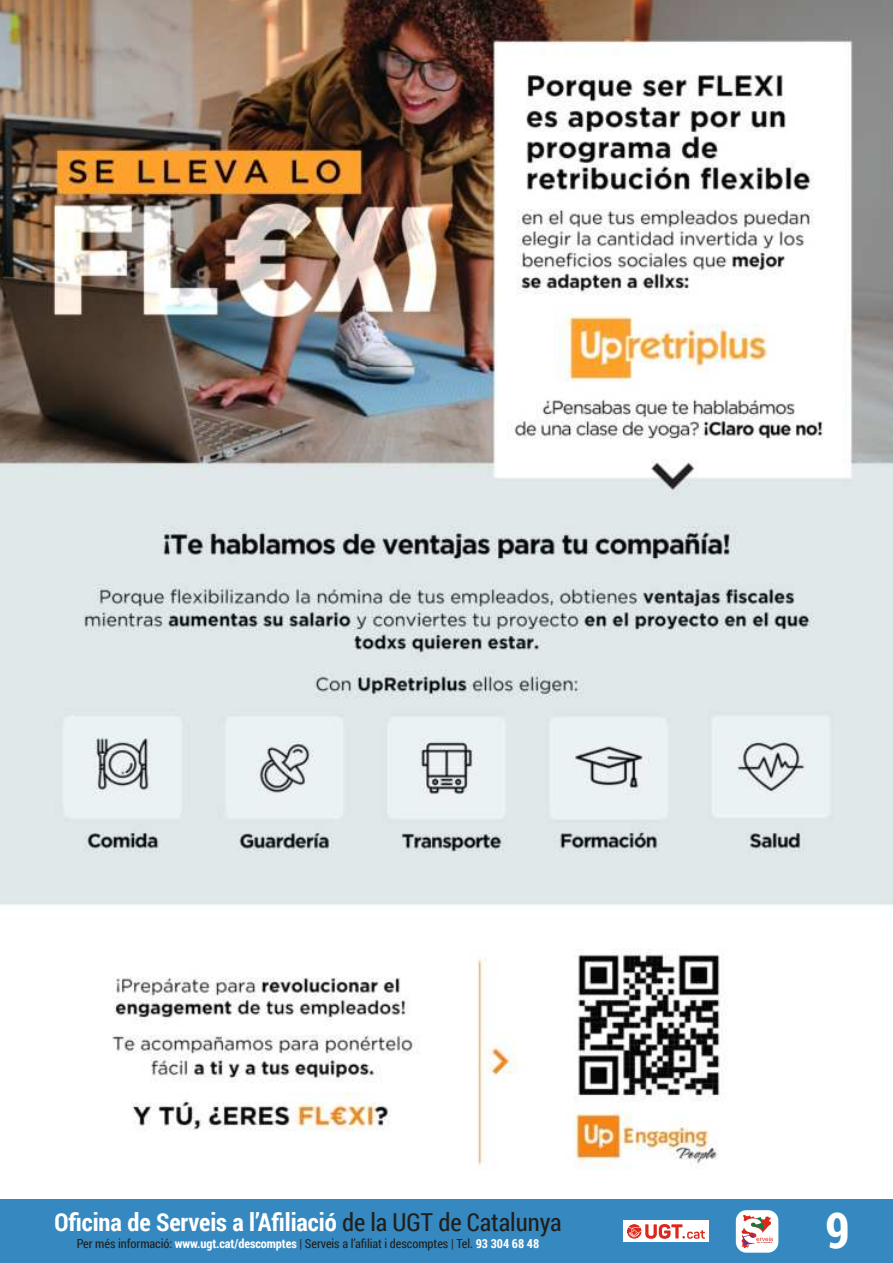
<style>
.page{position:relative;width:893px;height:1263px;background:#fff}
.page>*{position:absolute;margin:0;border:0;box-sizing:border-box;transform-origin:0 0}
.t1{font:700 49.5px "Roboto Condensed";color:#fff}
.t2{font:700 24.75px "Roboto Condensed";letter-spacing:-.005em;color:#fff}
.t3{font:12.45px "Roboto Condensed";letter-spacing:-.01em;color:#20201f}
.s1{font-weight:400;color:#20201f}
.s2{font-weight:700;color:#fff}
</style>
<div class="page">
<img style="left:0;top:0;width:893px;height:1169px">
<div style="left:0;top:1199px;width:893px;height:64px;background:#3589c0"></div>
<div style="left:736px;top:1210px;width:42px;height:43px;background:#fff;border-radius:11px"></div>
<div style="left:623px;top:1221px;width:85px;height:21px;background:#fff"></div>
<svg style="left:627px;top:1224px;width:78px;height:15px"></svg>
<svg style="left:741px;top:1214px;width:32px;height:34px"></svg>
<h2 class="t2" style="left:54px;top:1212px;width:509px">Oficina de Serveis a l’Afiliació <span class="s1">de la UGT de Catalunya</span></h2>
<p class="t3" style="left:77px;top:1238px;width:464px">Per més informació: <span class="s2">www.ugt.cat/descomptes</span> | Serveis a l’afiliat i descomptes | Tel. <span class="s2">93 304 68 48</span></p>
<h1 class="t1" style="left:825px;top:1210px;width:26px">9</h1>
</div>
